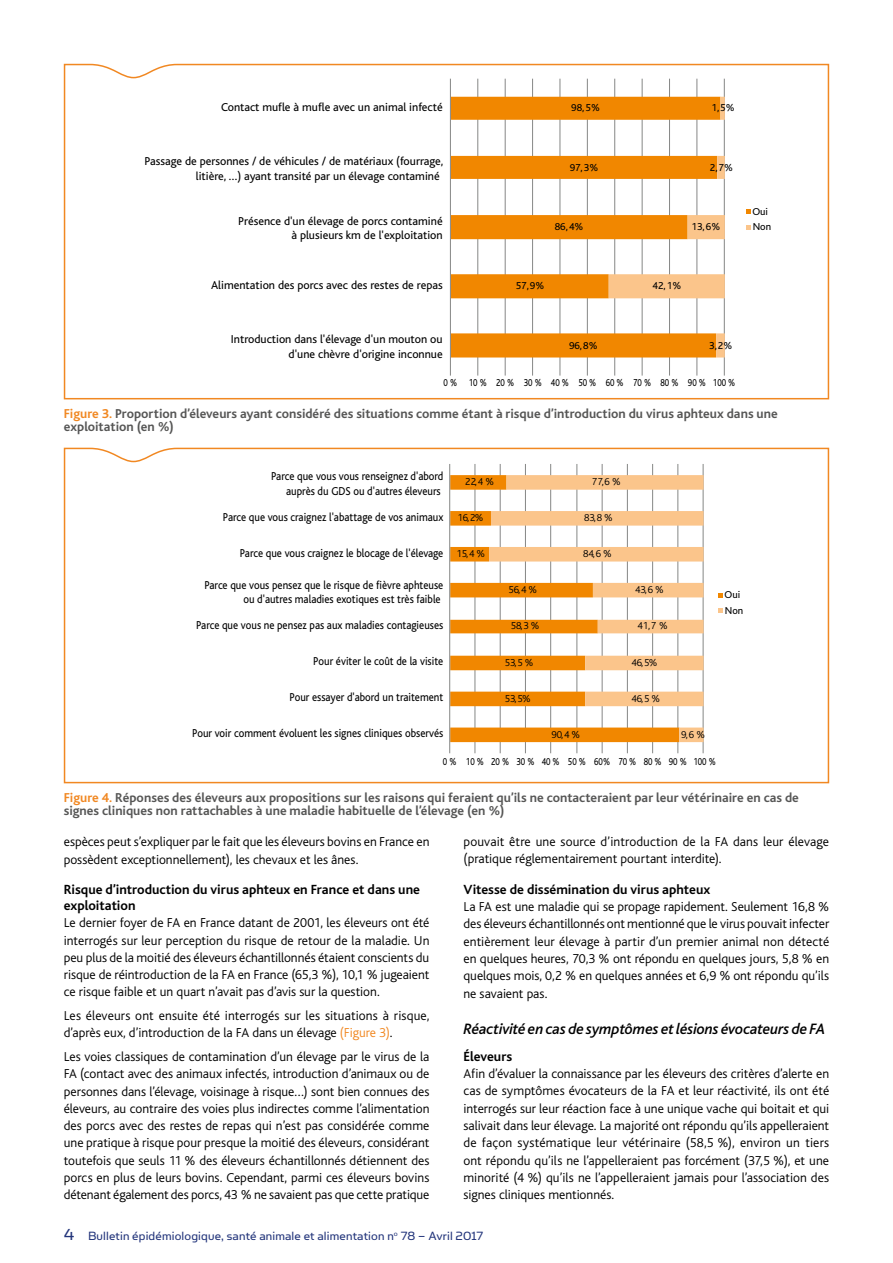
<style>
.page{position:relative;width:893px;height:1263px;background:#fff}
.page>*{position:absolute;margin:0;border:0;box-sizing:border-box;transform-origin:0 0}
.t1{font:italic 500 15.75px "Bliss";letter-spacing:-.01em;color:#000}
.t2{font:700 13.8px/15.8px "Bliss";color:#000}
.t3{font:300 13.5px/17.2px "Bliss";color:#000;text-align:justify}
.t4{font:700 13.5px/13.5px "Bliss";color:#565655}
.t5{font:13.5px "Simian Text Orangutan";letter-spacing:.01em;color:#23357b}
.t6{font:12px/14.4px "Bliss";color:#000;text-align:right;scale:.9 1}
.t7{font:12px/14.4px "Bliss";color:#000;text-align:right}
.t8{font:300 10.5px "Bliss";color:#000}
.t9{font:10.5px "Bliss";color:#000;scale:.8 1}
.t10{font:10.5px/15.6px "Bliss";color:#000}
.s1{color:#f18822}
.s2{font-size:18px}
</style>
<div class="page">
<svg style="left:63px;top:63px;width:767px;height:337px"></svg>
<svg style="left:63px;top:447px;width:767px;height:337px"></svg>
<p class="t7" style="left:221px;top:100px;width:223px">Contact mufle à mufle avec un animal infecté</p>
<p class="t7" style="left:145px;top:155px;width:300px">Passage de personnes / de véhicules / de matériaux (fourrage, litière, …) ayant transité par un élevage contaminé</p>
<p class="t7" style="left:238px;top:214px;width:206px">Présence d'un élevage de porcs contaminé à plusieurs km de l'exploitation</p>
<p class="t7" style="left:211px;top:278px;width:233px">Alimentation des porcs avec des restes de repas</p>
<p class="t7" style="left:231px;top:332px;width:213px">Introduction dans l'élevage d'un mouton ou d'une chèvre d'origine inconnue</p>
<p class="t10" style="left:571px;top:100px;width:30px">98,5%</p>
<p class="t10" style="left:570px;top:160px;width:30px">97,3%</p>
<p class="t10" style="left:555px;top:219px;width:30px">86,4%</p>
<p class="t10" style="left:516px;top:278px;width:30px">57,9%</p>
<p class="t10" style="left:569px;top:338px;width:30px">96,8%</p>
<p class="t10" style="left:711px;top:100px;width:25px">1,5%</p>
<p class="t10" style="left:710px;top:160px;width:25px">2,7%</p>
<p class="t10" style="left:692px;top:219px;width:30px">13,6%</p>
<p class="t10" style="left:653px;top:278px;width:30px">42,1%</p>
<p class="t10" style="left:709px;top:338px;width:25px">3,2%</p>
<p class="t9" style="left:444px;top:377px;width:366px">0 % 10 % 20 % 30 % 40 % 50 % 60 % 70 % 80 % 90 % 100 %</p>
<p class="t10" style="left:752px;top:204px;width:20px">Oui<br>Non</p>
<p class="t4" style="left:64px;top:407px;width:716px"><span class="s1">Figure 3.</span> Proportion d’éleveurs ayant considéré des situations comme étant à risque d’introduction du virus aphteux dans une exploitation (en %)</p>
<p class="t6" style="left:271px;top:469px;width:193px">Parce que vous vous renseignez d'abord auprès du GDS ou d'autres éleveurs</p>
<p class="t6" style="left:223px;top:510px;width:246px">Parce que vous craignez l'abattage de vos animaux</p>
<p class="t6" style="left:240px;top:546px;width:228px">Parce que vous craignez le blocage de l'élevage</p>
<p class="t6" style="left:204px;top:578px;width:267px">Parce que vous pensez que le risque de fièvre aphteuse ou d'autres maladies exotiques est très faible</p>
<p class="t6" style="left:196px;top:618px;width:276px">Parce que vous ne pensez pas aux maladies contagieuses</p>
<p class="t6" style="left:313px;top:654px;width:146px">Pour éviter le coût de la visite</p>
<p class="t8" style="left:465px;top:476px;width:30px">22,4 %</p>
<p class="t8" style="left:457px;top:512px;width:28px">16,2 %</p>
<p class="t8" style="left:456px;top:548px;width:30px">15,4 %</p>
<p class="t8" style="left:508px;top:584px;width:30px">56,4 %</p>
<p class="t8" style="left:511px;top:620px;width:30px">58,3 %</p>
<p class="t8" style="left:505px;top:656px;width:30px">53,5 %</p>
<p class="t8" style="left:592px;top:476px;width:30px">77,6 %</p>
<p class="t8" style="left:584px;top:512px;width:30px">83,8 %</p>
<p class="t8" style="left:583px;top:548px;width:30px">84,6 %</p>
<p class="t8" style="left:635px;top:584px;width:30px">43,6 %</p>
<p class="t8" style="left:637px;top:620px;width:32px">41,7 %</p>
<p class="t8" style="left:631px;top:656px;width:28px">46,5%</p>
<p class="t10" style="left:724px;top:587px;width:20px">Oui<br>Non</p>
<p class="t6" style="left:290px;top:690px;width:172px">Pour essayer d'abord un traitement</p>
<p class="t6" style="left:192px;top:727px;width:281px">Pour voir comment évoluent les signes cliniques observés</p>
<p class="t8" style="left:505px;top:693px;width:28px">53,5 %</p>
<p class="t8" style="left:551px;top:729px;width:30px">90,4 %</p>
<p class="t8" style="left:631px;top:693px;width:30px">46,5 %</p>
<p class="t8" style="left:681px;top:729px;width:25px">9,6 %</p>
<p class="t9" style="left:443px;top:756px;width:343px">0 % 10 % 20 % 30 % 40 % 50 % 60% 70 % 80 % 90 % 100 %</p>
<p class="t4" style="left:64px;top:791px;width:737px"><span class="s1">Figure 4.</span> Réponses des éleveurs aux propositions sur les raisons qui feraient qu’ils ne contacteraient par leur vétérinaire en cas de signes cliniques non rattachables à une maladie habituelle de l’élevage (en %)</p>
<p class="t3" style="left:64px;top:833px;width:367px">espèces peut s’expliquer par le fait que les éleveurs bovins en France en possèdent exceptionnellement), les chevaux et les ânes.</p>
<p class="t2" style="left:64px;top:882px;width:358px">Risque d’introduction du virus aphteux en France et dans une exploitation</p>
<p class="t3" style="left:64px;top:914px;width:367px">Le dernier foyer de FA en France datant de 2001, les éleveurs ont été interrogés sur leur perception du risque de retour de la maladie. Un peu plus de la moitié des éleveurs échantillonnés étaient conscients du risque de réintroduction de la FA en France (65,3 %), 10,1 % jugeaient ce risque faible et un quart n’avait pas d’avis sur la question.</p>
<p class="t3" style="left:64px;top:1007px;width:367px">Les éleveurs ont ensuite été interrogés sur les situations à risque, d’après eux, d’introduction de la FA dans un élevage <span class="s1">(Figure 3)</span>.</p>
<p class="t3" style="left:64px;top:1048px;width:367px">Les voies classiques de contamination d’un élevage par le virus de la FA (contact avec des animaux infectés, introduction d’animaux ou de personnes dans l’élevage, voisinage à risque…) sont bien connues des éleveurs, au contraire des voies plus indirectes comme l’alimentation des porcs avec des restes de repas qui n’est pas considérée comme une pratique à risque pour presque la moitié des éleveurs, considérant toutefois que seuls 11 % des éleveurs échantillonnés détiennent des porcs en plus de leurs bovins. Cependant, parmi ces éleveurs bovins détenant également des porcs, 43 % ne savaient pas que cette pratique</p>
<p class="t3" style="left:463px;top:833px;width:367px">pouvait être une source d’introduction de la FA dans leur élevage (pratique réglementairement pourtant interdite).</p>
<p class="t2" style="left:463px;top:881px;width:248px">Vitesse de dissémination du virus aphteux</p>
<p class="t3" style="left:463px;top:898px;width:367px">La FA est une maladie qui se propage rapidement. Seulement 16,8 % des éleveurs échantillonnés ont mentionné que le virus pouvait infecter entièrement leur élevage à partir d’un premier animal non détecté en quelques heures, 70,3 % ont répondu en quelques jours, 5,8 % en quelques mois, 0,2 % en quelques années et 6,9 % ont répondu qu’ils ne savaient pas.</p>
<p class="t1" style="left:463px;top:1021px;width:363px">Réactivité en cas de symptômes et lésions évocateurs de FA</p>
<p class="t2" style="left:463px;top:1048px;width:50px">Éleveurs</p>
<p class="t3" style="left:463px;top:1065px;width:367px">Afin d’évaluer la connaissance par les éleveurs des critères d’alerte en cas de symptômes évocateurs de la FA et leur réactivité, ils ont été interrogés sur leur réaction face à une unique vache qui boitait et qui salivait dans leur élevage. La majorité ont répondu qu’ils appelleraient de façon systématique leur vétérinaire (58,5 %), environ un tiers ont répondu qu’ils ne l’appelleraient pas forcément (37,5 %), et une minorité (4 %) qu’ils ne l’appelleraient jamais pour l’association des signes cliniques mentionnés.</p>
<p class="t5" style="left:64px;top:1228px;width:421px"><span class="s2">4</span> Bulletin épidémiologique, santé animale et alimentation n<sup>o</sup> 78 – Avril 2017</p>
</div>
